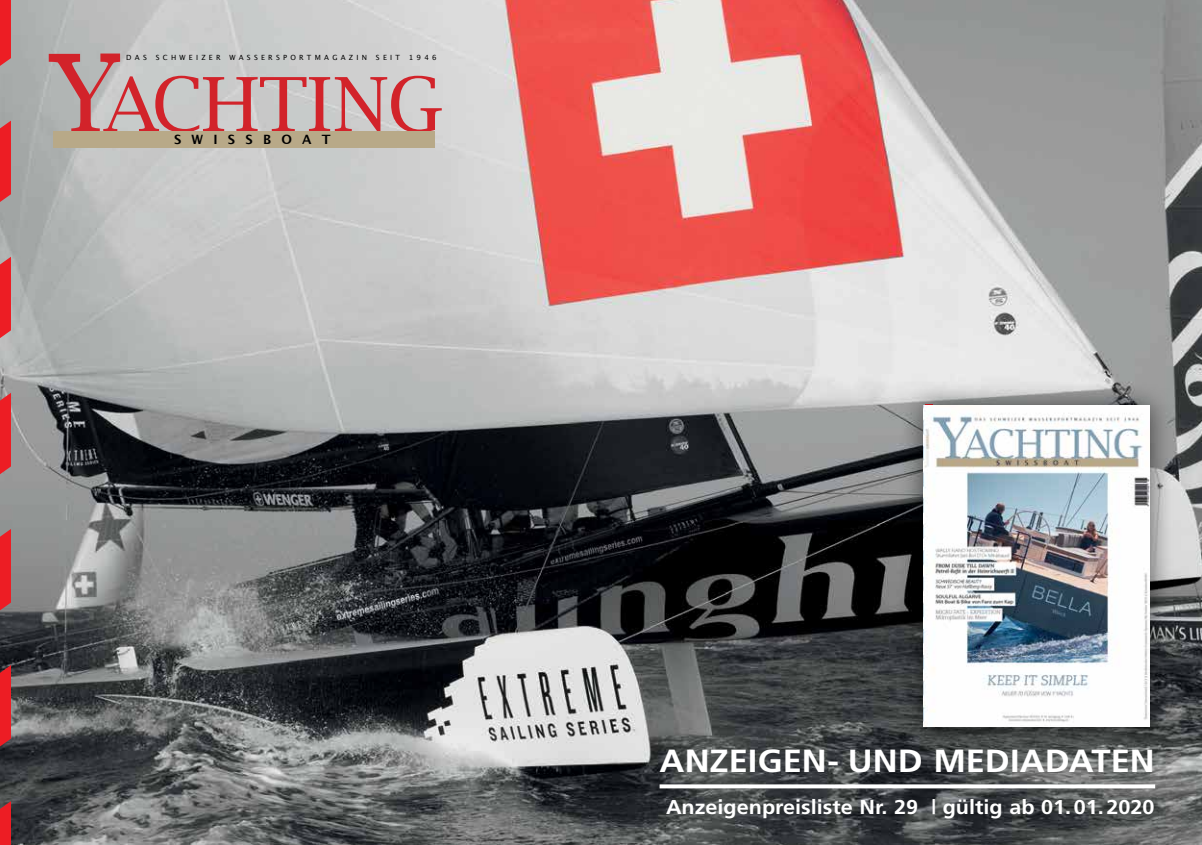
<style>
.page{position:relative;width:1202px;height:845px;background:#fff}
.page>*{position:absolute;margin:0;border:0;box-sizing:border-box;transform-origin:0 0}
.t1{font:700 32px "Frutiger";color:#fff;scale:1.08 1}
.t2{font:700 20px "Frutiger";color:#fff;scale:1.08 1}
.t3{font:700 12.8px "Lucida Grande";letter-spacing:.8em;color:#000}
.t4{font:7.2px "Lucida Grande";letter-spacing:.46em;color:#000}
</style>
<div class="page">
<img style="left:10px;top:0;width:1192px;height:845px">
<svg style="left:49px;top:54px;width:393px;height:79px;background:#caa6a7"></svg>
<div style="left:54px;top:131px;width:381px;height:16px;background:#b8a988"></div>
<svg style="left:0;top:0;width:10px;height:845px;background:#bb494d"></svg>
<svg style="left:660px;top:784px;width:495px;height:4px"></svg>
<div style="left:898px;top:381px;width:276px;height:369px;background:#000;opacity:.6"></div>
<img style="left:923px;top:406px;width:227px;height:320px">
<p class="t4" style="left:126px;top:53px;width:312px">DAS SCHWEIZER WASSERSPORTMAGAZIN SEIT 1946</p>
<p class="t3" style="left:174px;top:129px;width:158px">SWISSBOAT</p>
<h1 class="t1" style="left:660px;top:742px;width:460px">ANZEIGEN- UND MEDIADATEN</h1>
<p class="t2" style="left:666px;top:795px;width:454px">Anzeigenpreisliste Nr. 29 | gültig ab 01.01.2020</p>
</div>
